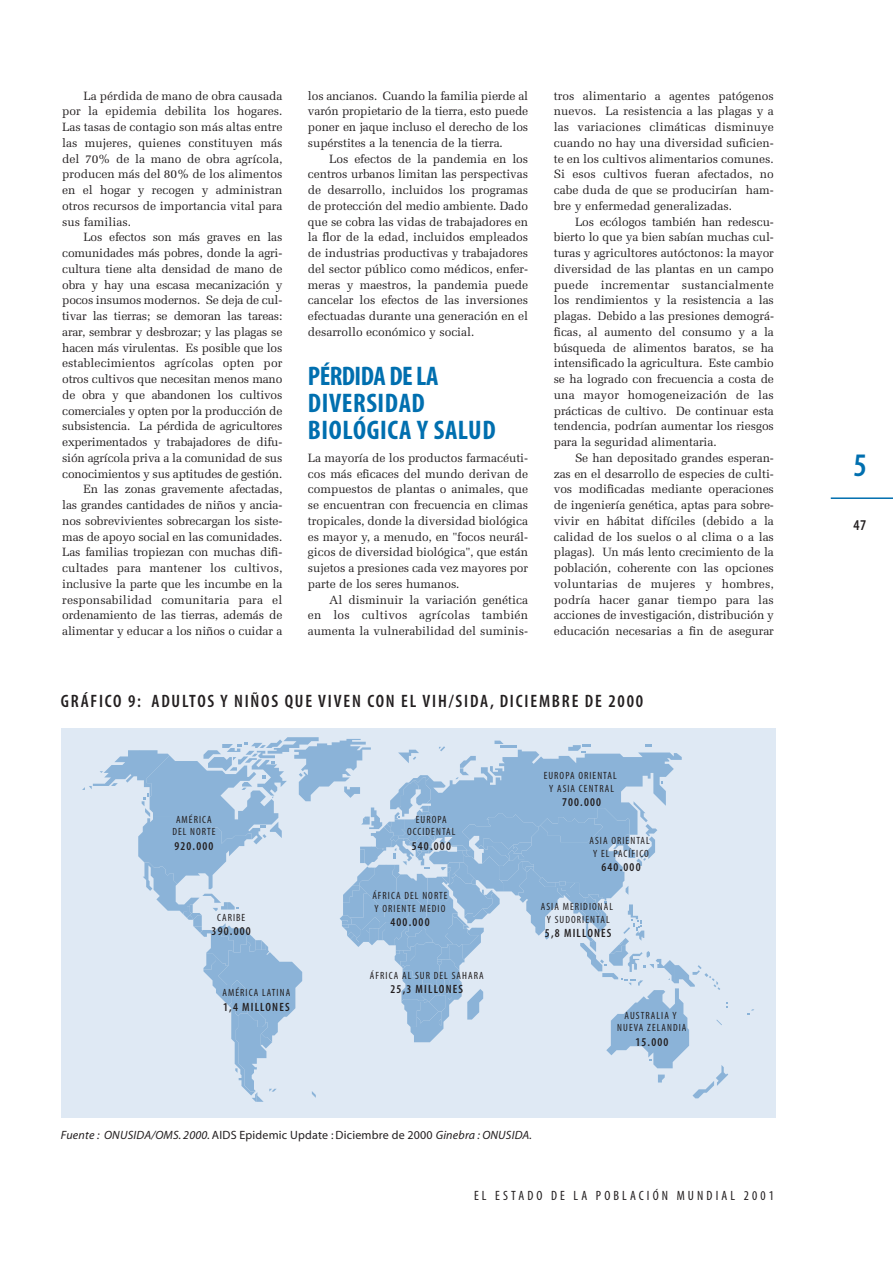
<style>
.page{position:relative;width:893px;height:1263px;background:#fff}
.page>*{position:absolute;margin:0;border:0;box-sizing:border-box;transform-origin:0 0}
.t1{font:33px "Myriad MM 565 300";color:#006faf}
.t2{font:27px/27px "Myriad MM 700 300";letter-spacing:.02em;color:#006faf}
.t3{font:18px "Myriad MM 565 300";letter-spacing:.1em;color:#231f20}
.t4{font:15px "Myriad MM 565 300";color:#231f20}
.t5{font:13.5px "Myriad MM 400 300";letter-spacing:.23em;color:#231f20}
.t6{font:12px/15.8px "Melior";letter-spacing:-.01em;color:#231f20;text-align:justify}
.t7{font:12px "Myriad MM 565 300";letter-spacing:.1em;color:#231f20}
.t8{font:12px "Myriad MM It 400 600";letter-spacing:.015em;color:#231f20}
.t9{font:10.5px/12.8px "Myriad MM 400 300";letter-spacing:.1em;color:#231f20;text-align:center}
.s1{font-family:"Myriad MM 400 600"}
</style>
<div class="page">
<svg style="left:61px;top:497px;width:831px;height:621px"></svg>
<p class="t6" style="left:62px;top:89px;width:222px;text-indent:21px">La pérdida de mano de obra causada por la epidemia debilita los hogares.<br>Las tasas de contagio son más altas entre las mujeres, quienes constituyen más del 70% de la mano de obra agrícola, producen más del 80% de los alimentos en el hogar y recogen y administran otros recursos de importancia vital para sus familias.</p>
<p class="t6" style="left:62px;top:231px;width:222px;text-align:right">Los efectos son más graves en las comunidades más pobres, donde la agri&shy;cultura tiene alta densidad de mano de obra y hay una escasa mecanización y pocos insumos modernos. Se deja de cul&shy;tivar las tierras; se demoran las tareas: arar, sembrar y desbrozar; y las plagas se hacen más virulentas. Es posible que los establecimientos agrícolas opten por otros cultivos que necesitan menos mano de obra y que abandonen los cultivos comerciales y opten por la producción de subsistencia. La pérdida de agricultores experimentados y trabajadores de difu&shy;sión agrícola priva a la comunidad de sus conocimientos y sus aptitudes de gestión.<br>En las zonas gravemente afectadas,<br>las grandes cantidades de niños y ancia&shy;nos sobrevivientes sobrecargan los siste&shy;mas de apoyo social en las comunidades.<br>Las familias tropiezan con muchas difi&shy;cultades para mantener los cultivos, inclusive la parte que les incumbe en la responsabilidad comunitaria para el ordenamiento de las tierras, además de alimentar y educar a los niños o cuidar a</p>
<p class="t6" style="left:308px;top:89px;width:222px">los ancianos. Cuando la familia pierde al varón propietario de la tierra, esto puede poner en jaque incluso el derecho de los supérstites a la tenencia de la tierra.</p>
<p class="t6" style="left:308px;top:152px;width:222px;text-indent:21px">Los efectos de la pandemia en los centros urbanos limitan las perspectivas de desarrollo, incluidos los programas de protección del medio ambiente. Dado que se cobra las vidas de trabajadores en la flor de la edad, incluidos empleados de industrias productivas y trabajadores del sector público como médicos, enfer&shy;meras y maestros, la pandemia puede cancelar los efectos de las inversiones efectuadas durante una generación en el desarrollo económico y social.</p>
<h2 class="t2" style="left:308px;top:365px;width:189px">PÉRDIDA DE LA<br>DIVERSIDAD<br>BIOLÓGICA Y SALUD</h2>
<p class="t6" style="left:308px;top:451px;width:222px">La mayoría de los productos farmacéuti&shy;cos más eficaces del mundo derivan de compuestos de plantas o animales, que se encuentran con frecuencia en climas tropicales, donde la diversidad biológica es mayor y, a menudo, en "focos neurál&shy;gicos de diversidad biológica", que están sujetos a presiones cada vez mayores por parte de los seres humanos.</p>
<p class="t6" style="left:308px;top:593px;width:222px;text-indent:21px">Al disminuir la variación genética en los cultivos agrícolas también aumenta la vulnerabilidad del suminis-</p>
<p class="t6" style="left:553px;top:89px;width:222px">tros alimentario a agentes patógenos nuevos. La resistencia a las plagas y a las variaciones climáticas disminuye cuando no hay una diversidad suficien&shy;te en los cultivos alimentarios comunes.<br>Si esos cultivos fueran afectados, no cabe duda de que se producirían ham&shy;bre y enfermedad generalizadas.</p>
<p class="t6" style="left:553px;top:215px;width:222px;text-indent:21px">Los ecólogos también han redescu&shy;bierto lo que ya bien sabían muchas cul&shy;turas y agricultores autóctonos: la mayor diversidad de las plantas en un campo puede incrementar sustancialmente los rendimientos y la resistencia a las plagas. Debido a las presiones demográ&shy;ficas, al aumento del consumo y a la búsqueda de alimentos baratos, se ha intensificado la agricultura. Este cambio se ha logrado con frecuencia a costa de una mayor homogeneización de las prácticas de cultivo. De continuar esta tendencia, podrían aumentar los riesgos para la seguridad alimentaria.</p>
<p class="t6" style="left:553px;top:451px;width:222px;text-indent:21px">Se han depositado grandes esperan&shy;zas en el desarrollo de especies de culti&shy;vos modificadas mediante operaciones de ingeniería genética, aptas para sobre&shy;vivir en hábitat difíciles (debido a la calidad de los suelos o al clima o a las plagas). Un más lento crecimiento de la población, coherente con las opciones voluntarias de mujeres y hombres, podría hacer ganar tiempo para las acciones de investigación, distribución y educación necesarias a fin de asegurar</p>
<h3 class="t3" style="left:61px;top:695px;width:583px">GRÁFICO 9: ADULTOS Y NIÑOS QUE VIVEN CON EL VIH/SIDA, DICIEMBRE DE 2000</h3>
<p class="t9" style="left:172px;top:814px;width:45px">AMÉRICA<br>DEL NORTE</p>
<p class="t7" style="left:174px;top:842px;width:41px">920.000</p>
<p class="t9" style="left:217px;top:912px;width:30px">CARIBE</p>
<p class="t7" style="left:211px;top:927px;width:41px">390.000</p>
<p class="t9" style="left:222px;top:987px;width:69px">AMÉRICA LATINA</p>
<p class="t7" style="left:223px;top:1003px;width:68px">1,4 MILLONES</p>
<p class="t9" style="left:407px;top:814px;width:50px">EUROPA<br>OCCIDENTAL</p>
<p class="t7" style="left:411px;top:842px;width:41px">540.000</p>
<p class="t9" style="left:372px;top:890px;width:77px;text-align:left">ÁFRICA DEL NORTE<br>Y ORIENTE MEDIO</p>
<p class="t7" style="left:390px;top:918px;width:41px">400.000</p>
<p class="t9" style="left:370px;top:970px;width:115px">ÁFRICA AL SUR DEL SAHARA</p>
<p class="t7" style="left:390px;top:985px;width:74px">25,3 MILLONES</p>
<p class="t9" style="left:543px;top:770px;width:75px">EUROPA ORIENTAL<br>Y ASIA CENTRAL</p>
<p class="t7" style="left:562px;top:798px;width:41px">700.000</p>
<p class="t9" style="left:589px;top:836px;width:62px">ASIA ORIENTAL<br>Y EL PACÍFICO</p>
<p class="t7" style="left:601px;top:864px;width:41px">640.000</p>
<p class="t9" style="left:540px;top:901px;width:74px">ASIA MERIDIONAL<br>Y SUDORIENTAL</p>
<p class="t7" style="left:545px;top:929px;width:68px">5,8 MILLONES</p>
<p class="t9" style="left:617px;top:1010px;width:71px">AUSTRALIA Y<br>NUEVA ZELANDIA</p>
<p class="t7" style="left:635px;top:1038px;width:35px">15.000</p>
<p class="t8" style="left:61px;top:1130px;width:472px">Fuente : ONUSIDA/OMS. 2000. <span class="s1">AIDS Epidemic Update : Diciembre de 2000</span> Ginebra : ONUSIDA.</p>
<p class="t5" style="left:474px;top:1191px;width:301px">EL ESTADO DE LA POBLACIÓN MUNDIAL 2001</p>
<h1 class="t1" style="left:853px;top:454px;width:15px">5</h1>
<p class="t4" style="left:853px;top:520px;width:14px">47</p>
</div>
